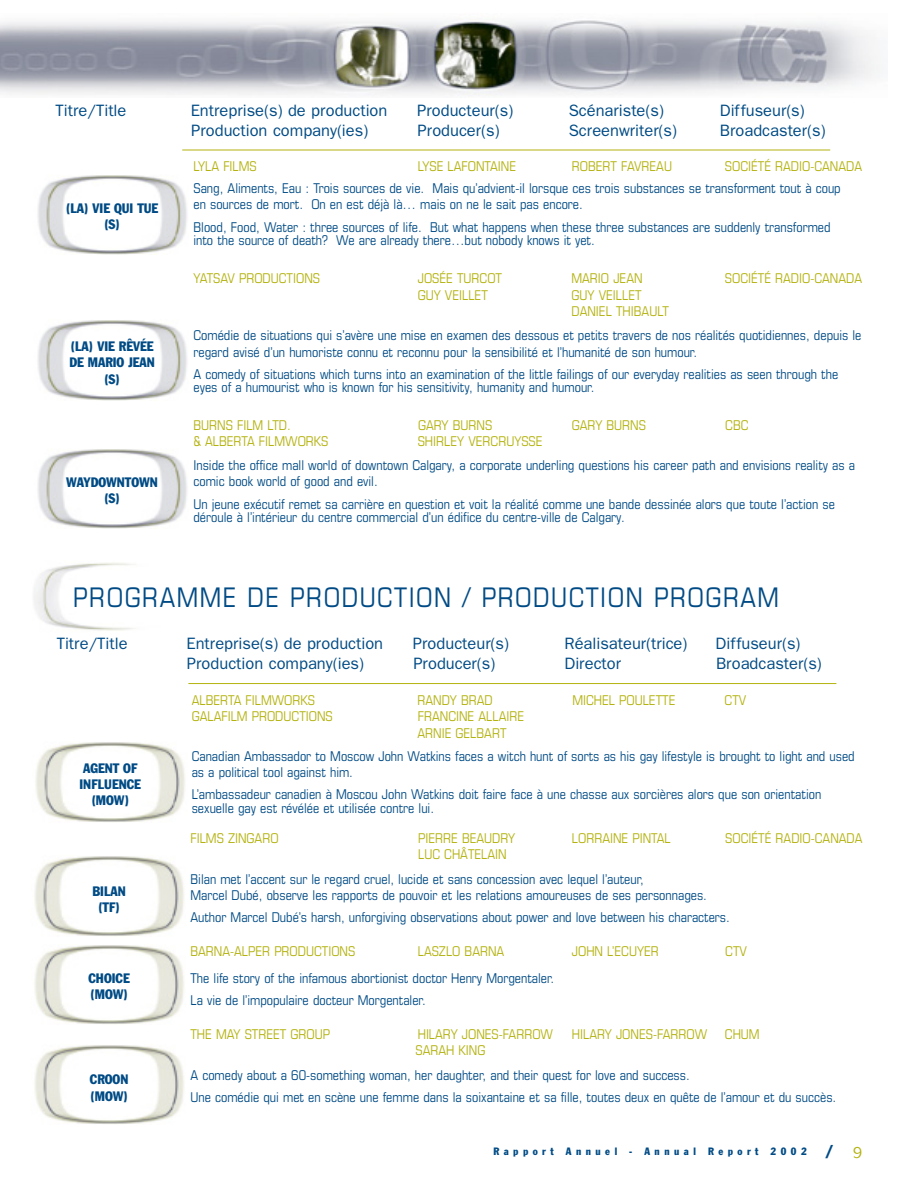
<style>
.page{position:relative;width:918px;height:1188px;background:#fff}
.page>*{position:absolute;margin:0;border:0;box-sizing:border-box;transform-origin:0 0}
.t1{font:condensed 27px "Eurostile";letter-spacing:.055em;color:#004b85}
.t2{font:16.5px "Franklin Gothic";color:#004b85}
.t3{font:condensed 13.5px/16.2px "Eurostile";color:#004b85}
.t4{font:condensed 13.5px/16.2px "Eurostile";color:#b3b20f}
.t5{font:condensed 13.5px/16.2px "Franklin Gothic";color:#004b85;text-align:center}
.t6{font:condensed 10.5px "Franklin Gothic";letter-spacing:.43em;color:#004b85}
.s1{font-size:18px}
</style>
<div class="page">
<img style="left:34px;top:563px;width:100px;height:68px">
<hr style="left:182px;top:150px;width:648px;height:1px;background:#b3b20f">
<img style="left:1px;top:20px;width:877px;height:75px">
<img style="left:38px;top:175px;width:149px;height:80px">
<img style="left:38px;top:320px;width:149px;height:80px">
<img style="left:38px;top:449px;width:149px;height:80px">
<img style="left:35px;top:742px;width:150px;height:80px">
<hr style="left:188px;top:683px;width:648px;height:1px;background:#b3b20f">
<img style="left:34px;top:856px;width:150px;height:80px">
<img style="left:34px;top:945px;width:150px;height:79px">
<img style="left:34px;top:1045px;width:150px;height:79px">
<p class="t2" style="left:56px;top:105px;width:72px">Titre/Title</p>
<p class="t2" style="left:191px;top:105px;width:198px">Entreprise(s) de production</p>
<p class="t2" style="left:417px;top:105px;width:98px">Producteur(s)</p>
<p class="t2" style="left:569px;top:105px;width:97px">Scénariste(s)</p>
<p class="t2" style="left:720px;top:105px;width:86px">Diffuseur(s)</p>
<p class="t2" style="left:191px;top:125px;width:179px">Production company(ies)</p>
<p class="t2" style="left:418px;top:125px;width:84px">Producer(s)</p>
<p class="t2" style="left:569px;top:125px;width:110px">Screenwriter(s)</p>
<p class="t2" style="left:720px;top:125px;width:107px">Broadcaster(s)</p>
<p class="t5" style="left:66px;top:201px;width:94px">(LA) VIE QUI TUE (S)</p>
<p class="t5" style="left:69px;top:339px;width:87px">(LA) VIE RÊVÉE<br>DE MARIO JEAN (S)</p>
<p class="t5" style="left:66px;top:475px;width:93px">WAYDOWNTOWN (S)</p>
<p class="t4" style="left:194px;top:159px;width:65px">LYLA FILMS</p>
<p class="t4" style="left:418px;top:159px;width:100px">LYSE LAFONTAINE</p>
<p class="t4" style="left:572px;top:159px;width:102px">ROBERT FAVREAU</p>
<p class="t4" style="left:725px;top:159px;width:139px">SOCIÉTÉ RADIO-CANADA</p>
<p class="t3" style="left:194px;top:182px;width:649px">Sang, Aliments, Eau : Trois sources de vie. Mais qu’advient-il lorsque ces trois substances se transforment tout à coup en sources de mort. On en est déjà là… mais on ne le sait pas encore.</p>
<p class="t3" style="left:194px;top:222px;width:639px;line-height:13.2px">Blood, Food, Water : three sources of life. But what happens when these three substances are suddenly transformed into the source of death? We are already there…but nobody knows it yet.</p>
<p class="t4" style="left:194px;top:272px;width:128px">YATSAV PRODUCTIONS</p>
<p class="t4" style="left:418px;top:272px;width:86px">JOSÉE TURCOT</p>
<p class="t4" style="left:572px;top:272px;width:73px">MARIO JEAN</p>
<p class="t4" style="left:725px;top:272px;width:139px">SOCIÉTÉ RADIO-CANADA</p>
<p class="t4" style="left:418px;top:288px;width:72px">GUY VEILLET</p>
<p class="t4" style="left:572px;top:288px;width:99px">GUY VEILLET<br>DANIEL THIBAULT</p>
<p class="t3" style="left:194px;top:329px;width:670px">Comédie de situations qui s’avère une mise en examen des dessous et petits travers de nos réalités quotidiennes, depuis le regard avisé d’un humoriste connu et reconnu pour la sensibilité et l’humanité de son humour.</p>
<p class="t3" style="left:194px;top:369px;width:646px;line-height:13.2px">A comedy of situations which turns into an examination of the little failings of our everyday realities as seen through the eyes of a humourist who is known for his sensitivity, humanity and humour.</p>
<p class="t4" style="left:194px;top:418px;width:99px">BURNS FILM LTD.</p>
<p class="t4" style="left:418px;top:418px;width:76px">GARY BURNS</p>
<p class="t4" style="left:572px;top:418px;width:76px">GARY BURNS</p>
<p class="t4" style="left:725px;top:418px;width:25px">CBC</p>
<p class="t4" style="left:194px;top:434px;width:136px">&amp; ALBERTA FILMWORKS</p>
<p class="t4" style="left:418px;top:434px;width:126px">SHIRLEY VERCRUYSSE</p>
<p class="t3" style="left:194px;top:459px;width:663px">Inside the office mall world of downtown Calgary, a corporate underling questions his career path and envisions reality as a comic book world of good and evil.</p>
<p class="t3" style="left:194px;top:499px;width:643px;line-height:13.2px">Un jeune exécutif remet sa carrière en question et voit la réalité comme une bande dessinée alors que toute l’action se déroule à l’intérieur du centre commercial d’un édifice du centre-ville de Calgary.</p>
<h1 class="t1" style="left:73px;top:587px;width:707px">PROGRAMME DE PRODUCTION / PRODUCTION PROGRAM</h1>
<p class="t2" style="left:57px;top:638px;width:72px">Titre/Title</p>
<p class="t2" style="left:186px;top:638px;width:198px">Entreprise(s) de production</p>
<p class="t2" style="left:413px;top:638px;width:98px">Producteur(s)</p>
<p class="t2" style="left:564px;top:638px;width:125px">Réalisateur(trice)</p>
<p class="t2" style="left:716px;top:638px;width:86px">Diffuseur(s)</p>
<p class="t2" style="left:187px;top:658px;width:179px">Production company(ies)</p>
<p class="t2" style="left:413px;top:658px;width:84px">Producer(s)</p>
<p class="t2" style="left:564px;top:658px;width:58px">Director</p>
<p class="t2" style="left:716px;top:658px;width:107px">Broadcaster(s)</p>
<p class="t5" style="left:80px;top:761px;width:63px">AGENT OF<br>INFLUENCE (MOW)</p>
<p class="t5" style="left:93px;top:884px;width:35px">BILAN (TF)</p>
<p class="t5" style="left:88px;top:971px;width:43px;text-align:left">CHOICE (MOW)</p>
<p class="t5" style="left:90px;top:1072px;width:40px;text-align:left">CROON (MOW)</p>
<p class="t4" style="left:192px;top:694px;width:125px">ALBERTA FILMWORKS</p>
<p class="t4" style="left:417px;top:694px;width:77px">RANDY BRAD</p>
<p class="t4" style="left:572px;top:694px;width:105px">MICHEL POULETTE</p>
<p class="t4" style="left:725px;top:694px;width:23px">CTV</p>
<p class="t4" style="left:192px;top:710px;width:143px">GALAFILM PRODUCTIONS</p>
<p class="t4" style="left:417px;top:710px;width:108px">FRANCINE ALLAIRE<br>ARNIE GELBART</p>
<p class="t3" style="left:192px;top:749px;width:665px">Canadian Ambassador to Moscow John Watkins faces a witch hunt of sorts as his gay lifestyle is brought to light and used as a political tool against him.</p>
<p class="t3" style="left:192px;top:789px;width:631px;line-height:13.2px">L’ambassadeur canadien à Moscou John Watkins doit faire face à une chasse aux sorcières alors que son orientation sexuelle gay est révélée et utilisée contre lui.</p>
<p class="t4" style="left:190px;top:831px;width:90px">FILMS ZINGARO</p>
<p class="t4" style="left:418px;top:831px;width:99px">PIERRE BEAUDRY</p>
<p class="t4" style="left:572px;top:831px;width:100px">LORRAINE PINTAL</p>
<p class="t4" style="left:725px;top:831px;width:139px">SOCIÉTÉ RADIO-CANADA</p>
<p class="t4" style="left:418px;top:847px;width:90px">LUC CHÂTELAIN</p>
<p class="t3" style="left:190px;top:872px;width:518px">Bilan met l’accent sur le regard cruel, lucide et sans concession avec lequel l’auteur,<br>Marcel Dubé, observe les rapports de pouvoir et les relations amoureuses de ses personnages.</p>
<p class="t3" style="left:190px;top:910px;width:541px">Author Marcel Dubé’s harsh, unforgiving observations about power and love between his characters.</p>
<p class="t4" style="left:190px;top:944px;width:166px">BARNA-ALPER PRODUCTIONS</p>
<p class="t4" style="left:418px;top:944px;width:88px">LASZLO BARNA</p>
<p class="t4" style="left:572px;top:944px;width:88px">JOHN L’ECUYER</p>
<p class="t4" style="left:725px;top:944px;width:23px">CTV</p>
<p class="t3" style="left:190px;top:968px;width:365px;line-height:22.5px">The life story of the infamous abortionist doctor Henry Morgentaler.<br>La vie de l’impopulaire docteur Morgentaler.</p>
<p class="t4" style="left:190px;top:1027px;width:141px">THE MAY STREET GROUP</p>
<p class="t4" style="left:418px;top:1027px;width:137px">HILARY JONES-FARROW</p>
<p class="t4" style="left:572px;top:1027px;width:137px">HILARY JONES-FARROW</p>
<p class="t4" style="left:725px;top:1027px;width:36px">CHUM</p>
<p class="t4" style="left:416px;top:1044px;width:71px">SARAH KING</p>
<p class="t3" style="left:190px;top:1065px;width:647px;line-height:22.5px">A comedy about a 60-something woman, her daughter, and their quest for love and success.<br>Une comédie qui met en scène une femme dans la soixantaine et sa fille, toutes deux en quête de l’amour et du succès.</p>
<p class="t6" style="left:493px;top:1147px;width:340px">Rapport Annuel - Annual Report 2002 <span class="s1">/</span></p>
</div>
